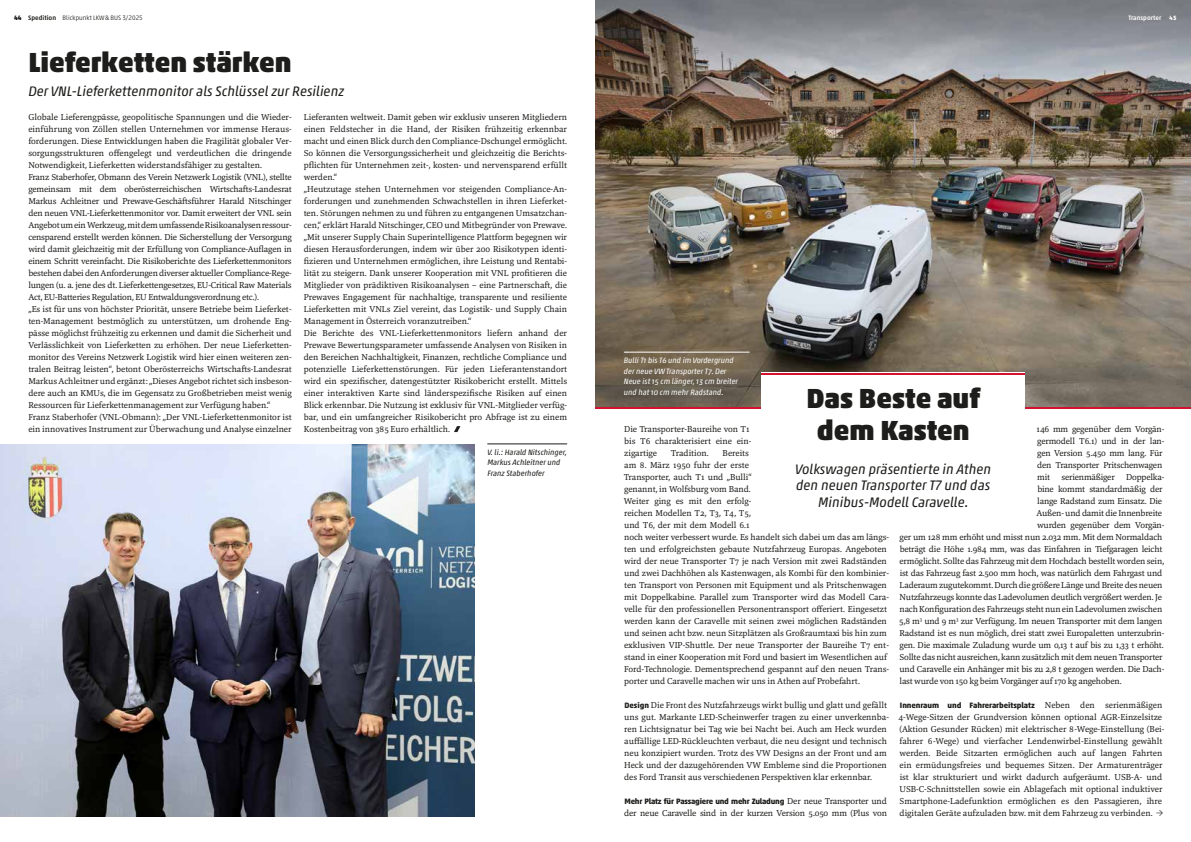
<style>
.page{position:relative;width:1191px;height:842px;background:#fff}
.page>*{position:absolute;margin:0;border:0;box-sizing:border-box;transform-origin:0 0}
.t1{font:900 28px/32px "Akko Pro";color:#1d1d1b;text-align:center}
.t2{font:italic 14px/16.8px "Akko Pro";color:#1d1d1b;text-align:center}
.t3{font:9px/12px "Marbach";letter-spacing:-.005em;color:#1d1d1b}
.t4{font:italic 7.9px/10.5px "Akko Pro";color:#fff}
.t5{font:italic 7.9px/10.5px "Akko Pro";color:#1d1d1b}
.t6{font:700 7.9px "Akko Pro";letter-spacing:-.025em;color:#1d1d1b}
.t7{font:700 7.9px "Akko Pro";letter-spacing:-.005em;color:#1d1d1b}
.t8{font:300 6.5px "Akko Pro";color:#1d1d1b}
.t9{font:500 6.5px "Akko Pro";color:#fff}
.s1{font-weight:900}
.s2{font-weight:500}
.s3{font-weight:900;color:#1d1d1b}
.s4{font-family:"Akko Pro";font-weight:700;font-size:7.9px}
.s5{font-family:"Marbach";font-weight:400;font-size:9px}
</style>
<div class="page">
<img style="left:595px;top:0;width:596px;height:407px">
<hr style="left:624px;top:352px;width:125px;height:1px;background:#fff">
<hr style="left:595px;top:407px;width:596px;height:2px;background:#d51130">
<div style="left:761px;top:373px;width:264px;height:143px;background:#fff"></div>
<svg style="left:454px;top:426px;width:6px;height:6px"></svg>
<hr style="left:487px;top:443px;width:80px;height:1px;background:#1d1d1b">
<img style="left:0;top:444px;width:475px;height:372px">
<hr style="left:761px;top:373px;width:264px;height:1px;background:#d51130">
<p class="t8" style="left:14px;top:14px;width:130px"><span class="s1">44</span> <span class="s2">Spedition</span> Blickpunkt LKW&amp;BUS 3/2025</p>
<p class="t9" style="left:1128px;top:14px;width:50px">Transporter <span class="s3">45</span></p>
<h1 class="t1" style="left:28px;top:46px;width:265px">Lieferketten stärken</h1>
<h2 class="t2" style="left:28px;top:83px;width:317px">Der VNL-Lieferkettenmonitor als Schlüssel zur Resilienz</h2>
<p class="t3" style="left:28px;top:111px;width:265px">Globale Lieferengpässe, geopolitische Spannungen und die Wieder&shy;einführung von Zöllen stellen Unternehmen vor immense Heraus&shy;forderungen. Diese Entwicklungen haben die Fragilität globaler Ver&shy;sorgungsstrukturen offengelegt und verdeutlichen die dringende Notwendigkeit, Lieferketten widerstandsfähiger zu gestalten.<br>Franz Staberhofer, Obmann des Verein Netzwerk Logistik (VNL), stellte gemeinsam mit dem oberösterreichischen Wirtschafts-Landesrat Markus Achleitner und Prewave-Geschäftsführer Harald Nitschinger den neuen VNL-Lieferkettenmonitor vor. Damit erweitert der VNL sein Angebot um ein Werkzeug, mit dem umfassende Risikoanalysen ressour&shy;censparend erstellt werden können. Die Sicherstellung der Versorgung wird damit gleichzeitig mit der Erfüllung von Compliance-Auflagen in einem Schritt vereinfacht. Die Risikoberichte des Lieferkettenmonitors bestehen dabei den Anforderungen diverser aktueller Compliance-Rege&shy;lungen (u. a. jene des dt. Lieferkettengesetzes, EU-Critical Raw Materials Act, EU-Batteries Regulation, EU Entwaldungsverordnung etc.).<br>„Es ist für uns von höchster Priorität, unsere Betriebe beim Lieferket&shy;ten-Management bestmöglich zu unterstützen, um drohende Eng&shy;pässe möglichst frühzeitig zu erkennen und damit die Sicherheit und Verlässlichkeit von Lieferketten zu erhöhen. Der neue Lieferketten&shy;monitor des Vereins Netzwerk Logistik wird hier einen weiteren zen&shy;tralen Beitrag leisten“, betont Oberösterreichs Wirtschafts-Landesrat Markus Achleitner und ergänzt: „Dieses Angebot richtet sich insbeson&shy;dere auch an KMUs, die im Gegensatz zu Großbetrieben meist wenig Ressourcen für Lieferkettenmanagement zur Verfügung haben.“ Franz Staberhofer (VNL-Obmann): „Der VNL-Lieferkettenmonitor ist ein innovatives Instrument zur Überwachung und Analyse einzelner</p>
<p class="t3" style="left:304px;top:111px;width:265px">Lieferanten weltweit. Damit geben wir exklusiv unseren Mitgliedern einen Feldstecher in die Hand, der Risiken frühzeitig erkennbar macht und einen Blick durch den Compliance-Dschungel ermöglicht.<br>So können die Versorgungssicherheit und gleichzeitig die Berichts&shy;pflichten für Unternehmen zeit-, kosten- und nervensparend erfüllt werden.“<br>„Heutzutage stehen Unternehmen vor steigenden Compliance-An&shy;forderungen und zunehmenden Schwachstellen in ihren Lieferket&shy;ten. Störungen nehmen zu und führen zu entgangenen Umsatzchan&shy;cen,“ erklärt Harald Nitschinger, CEO und Mitbegründer von Prewave. „Mit unserer Supply Chain Superintelligence Plattform begegnen wir diesen Herausforderungen, indem wir über 200 Risikotypen identi&shy;fizieren und Unternehmen ermöglichen, ihre Leistung und Rentabi&shy;lität zu steigern. Dank unserer Kooperation mit VNL profitieren die Mitglieder von prädiktiven Risikoanalysen – eine Partnerschaft, die Prewaves Engagement für nachhaltige, transparente und resiliente Lieferketten mit VNLs Ziel vereint, das Logistik- und Supply Chain Management in Österreich voranzutreiben.“<br>Die Berichte des VNL-Lieferkettenmonitors liefern anhand der Prewave Bewertungsparameter umfassende Analysen von Risiken in den Bereichen Nachhaltigkeit, Finanzen, rechtliche Compliance und potenzielle Lieferkettenstörungen. Für jeden Lieferantenstandort wird ein spezifischer, datengestützter Risikobericht erstellt. Mittels einer interaktiven Karte sind länderspezifische Risiken auf einen Blick erkennbar. Die Nutzung ist exklusiv für VNL-Mitglieder verfüg&shy;bar, und ein umfangreicher Risikobericht pro Abfrage ist zu einem Kostenbeitrag von 385 Euro erhältlich.</p>
<p class="t5" style="left:487px;top:447px;width:81px">V. li.: Harald Nitschinger,<br>Markus Achleitner und<br>Franz Staberhofer</p>
<p class="t4" style="left:624px;top:355px;width:116px">Bulli T1 bis T6 und im Vordergrund der neue VW Transporter T7. Der<br>Neue ist 15 cm länger, 13 cm breiter und hat 10 cm mehr Radstand.</p>
<h1 class="t1" style="left:806px;top:382px;width:175px">Das Beste auf dem Kasten</h1>
<h2 class="t2" style="left:795px;top:460px;width:197px">Volkswagen präsentierte in Athen den neuen Transporter T7 und das<br>Minibus-Modell Caravelle.</h2>
<p class="t3" style="left:1036px;top:423px;width:129px">146 mm gegenüber dem Vorgän&shy;germodell T6.1) und in der lan&shy;gen Version 5.450 mm lang. Für den Transporter Pritschenwagen mit</p>
<p class="t3" style="left:624px;top:423px;width:129px">Die Transporter-Baureihe von T1 bis T6 charakterisiert eine ein&shy;zigartige</p>
<p class="t3" style="left:671px;top:447px;width:39px">Tradition.</p>
<p class="t3" style="left:624px;top:447px;width:267px;text-indent:99px">Bereits<br>am 8. März 1950 fuhr der erste<br>Transporter, auch T1 und „Bulli“<br>genannt, in Wolfsburg vom Band.<br>Weiter ging es mit den erfolg-<br>reichen Modellen T2, T3, T4, T5,<br>und T6, der mit dem Modell 6.1<br>noch weiter verbessert wurde. Es handelt sich dabei um das am längs&shy;ten und erfolgreichsten gebaute Nutzfahrzeug Europas. Angeboten wird der neue Transporter T7 je nach Version mit zwei Radständen und zwei Dachhöhen als Kastenwagen, als Kombi für den kombinier&shy;ten Transport von Personen mit Equipment und als Pritschenwagen mit Doppelkabine. Parallel zum Transporter wird das Modell Cara&shy;velle für den professionellen Personentransport offeriert. Eingesetzt werden kann der Caravelle mit seinen zwei möglichen Radständen und seinen acht bzw. neun Sitzplätzen als Großraumtaxi bis hin zum exklusiven VIP-Shuttle. Der neue Transporter der Baureihe T7 ent&shy;stand in einer Kooperation mit Ford und basiert im Wesentlichen auf Ford-Technologie. Dementsprechend gespannt auf den neuen Trans&shy;porter und Caravelle machen wir uns in Athen auf Probefahrt.</p>
<p class="t3" style="left:624px;top:699px;width:266px"><span class="s4">Design</span> Die Front des Nutzfahrzeugs wirkt bullig und glatt und gefällt uns gut. Markante LED-Scheinwerfer tragen zu einer unverkennba&shy;ren Lichtsignatur bei Tag wie bei Nacht bei. Auch am Heck wurden auffällige LED-Rückleuchten verbaut, die neu designt und technisch neu konzipiert wurden. Trotz des VW Designs an der Front und am Heck und der dazugehörenden VW Embleme sind die Proportionen des Ford Transit aus verschiedenen Perspektiven klar erkennbar.</p>
<p class="t6" style="left:624px;top:796px;width:264px">Mehr Platz für Passagiere und mehr Zuladung <span class="s5">Der neue Transporter und</span></p>
<p class="t3" style="left:624px;top:807px;width:264px">der neue Caravelle sind in der kurzen Version 5.050 mm (Plus von</p>
<p class="t3" style="left:1061px;top:471px;width:55px">serienmäßiger</p>
<p class="t3" style="left:1126px;top:471px;width:40px">Doppelka-</p>
<p class="t3" style="left:1037px;top:483px;width:127px">bine kommt standardmäßig der</p>
<p class="t3" style="left:1037px;top:495px;width:126px">lange Radstand zum Einsatz. Die</p>
<p class="t3" style="left:1036px;top:507px;width:127px">Außen- und damit die Innenbreite</p>
<p class="t3" style="left:1037px;top:519px;width:129px">wurden gegenüber dem Vorgän-</p>
<p class="t3" style="left:899px;top:531px;width:264px">ger um 128 mm erhöht und misst nun 2.032 mm. Mit dem Normaldach</p>
<p class="t3" style="left:899px;top:543px;width:264px">beträgt die Höhe 1.984 mm, was das Einfahren in Tiefgaragen leicht</p>
<p class="t3" style="left:899px;top:555px;width:266px">ermöglicht. Sollte das Fahrzeug mit dem Hochdach bestellt worden sein,</p>
<p class="t3" style="left:899px;top:567px;width:264px">ist das Fahrzeug fast 2.500 mm hoch, was natürlich dem Fahrgast und</p>
<p class="t3" style="left:899px;top:579px;width:264px">Laderaum zugutekommt. Durch die größere Länge und Breite des neuen</p>
<p class="t3" style="left:899px;top:591px;width:264px">Nutzfahrzeugs konnte das Ladevolumen deutlich vergrößert werden. Je</p>
<p class="t3" style="left:899px;top:603px;width:264px">nach Konfiguration des Fahrzeugs steht nun ein Ladevolumen zwischen</p>
<p class="t3" style="left:899px;top:615px;width:265px">5,8 m<sup>3</sup> und 9 m<sup>3</sup> zur Verfügung. Im neuen Transporter mit dem langen</p>
<p class="t3" style="left:899px;top:627px;width:266px">Radstand ist es nun möglich, drei statt zwei Europaletten unterzubrin-</p>
<p class="t3" style="left:899px;top:639px;width:266px">gen. Die maximale Zuladung wurde um 0,13 t auf bis zu 1,33 t erhöht.</p>
<p class="t3" style="left:899px;top:651px;width:264px">Sollte das nicht ausreichen, kann zusätzlich mit dem neuen Transporter</p>
<p class="t3" style="left:899px;top:663px;width:266px">und Caravelle ein Anhänger mit bis zu 2,8 t gezogen werden. Die Dach-</p>
<p class="t3" style="left:899px;top:675px;width:224px">last wurde von 150 kg beim Vorgänger auf 170 kg angehoben.</p>
<p class="t7" style="left:900px;top:700px;width:264px">Innenraum und Fahrerarbeitsplatz <span class="s5">Neben den serienmäßigen</span></p>
<p class="t3" style="left:898px;top:711px;width:267px">4-Wege-Sitzen der Grundversion können optional AGR-Einzelsitze (Aktion Gesunder Rücken) mit elektrischer 8-Wege-Einstellung (Bei&shy;fahrer 6-Wege) und vierfacher Lendenwirbel-Einstellung gewählt werden. Beide Sitzarten ermöglichen auch auf langen Fahrten ein ermüdungsfreies und bequemes Sitzen. Der Armaturenträger ist klar strukturiert und wirkt dadurch aufgeräumt. USB-A- und USB-C-Schnittstellen sowie ein Ablagefach mit optional induktiver Smartphone-Ladefunktion ermöglichen es den Passagieren, ihre digitalen Geräte aufzuladen bzw. mit dem Fahrzeug zu verbinden. →</p>
</div>
